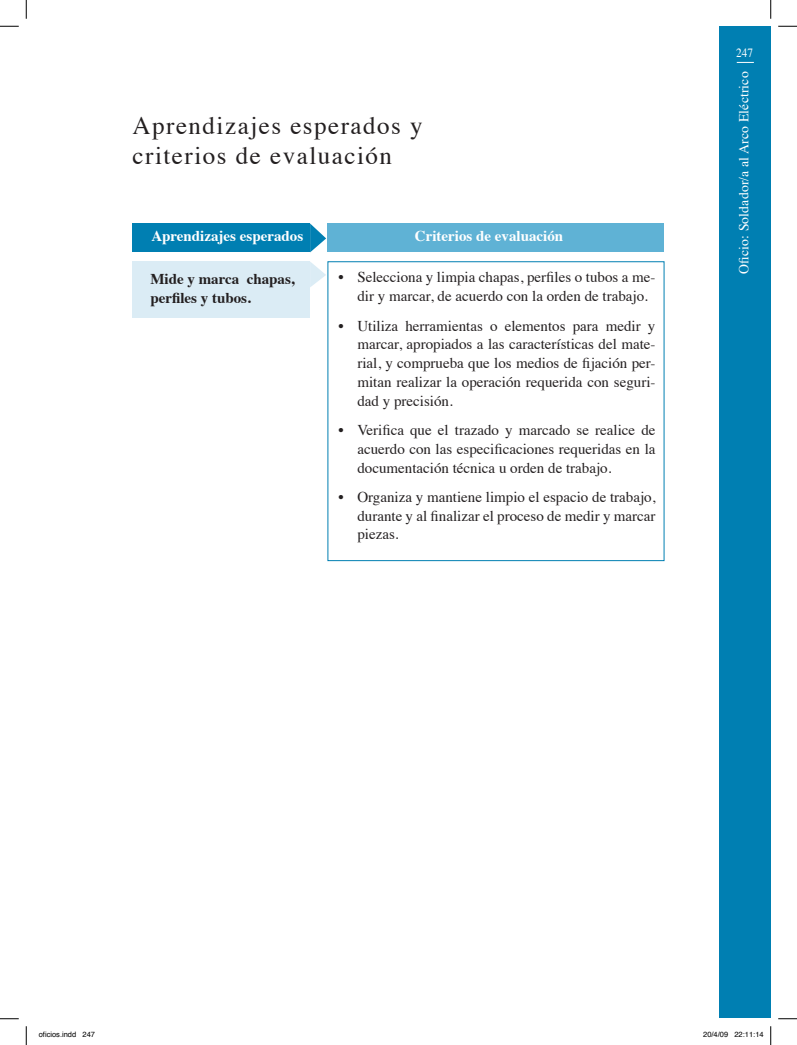
<style>
.page{position:relative;width:797px;height:1045px;background:#fff}
.page>*{position:absolute;margin:0;border:0;box-sizing:border-box;transform-origin:0 0}
.titulo{font:25px "Times";letter-spacing:.06em;color:#231f20}
.body_cuadro{font:15px/18.8px "Times";color:#231f20;text-align:justify}
.body_cuadro-2{font:700 15px "Times";color:#fff}
.texto_bold_cuadro{font:700 15px/18.8px "Times";color:#231f20}
.t1{font:13.75px "Times";letter-spacing:.01em;color:#fff}
.t2{font:12.5px "Times";color:#fff;scale:.9 1}
.t3{font:7.5px "Helvetica";color:#000}
</style>
<div class="page">
<div style="left:718px;top:26px;width:52px;height:991px;background:#007fb2"></div>
<svg style="left:736px;top:62px;width:18px;height:1px"></svg>
<div style="left:328px;top:224px;width:336px;height:28px;background:#5fb2d5"></div>
<div style="left:133px;top:223px;width:177px;height:29px;background:#007fb2"></div>
<svg style="left:310px;top:223px;width:16px;height:29px"></svg>
<div style="left:133px;top:261px;width:177px;height:56px;background:#dbecf5"></div>
<svg style="left:310px;top:262px;width:16px;height:25px"></svg>
<svg style="left:0;top:25px;width:19px;height:2px"></svg>
<svg style="left:778px;top:25px;width:19px;height:2px"></svg>
<svg style="left:0;top:1018px;width:19px;height:1px"></svg>
<svg style="left:778px;top:1018px;width:19px;height:1px"></svg>
<svg style="left:25px;top:0;width:2px;height:19px"></svg>
<svg style="left:25px;top:1026px;width:2px;height:19px"></svg>
<svg style="left:770px;top:0;width:1px;height:19px"></svg>
<svg style="left:770px;top:1026px;width:1px;height:19px"></svg>
<p class="titulo" style="left:133px;top:102px;width:291px">Aprendizajes esperados y</p>
<p class="titulo" style="left:133px;top:132px;width:261px">criterios de evaluación</p>
<p class="body_cuadro-2" style="left:151px;top:222px;width:153px">Aprendizajes esperados</p>
<p class="body_cuadro-2" style="left:415px;top:222px;width:150px">Criterios de evaluación</p>
<p class="texto_bold_cuadro" style="left:150px;top:268px;width:146px">Mide y marca chapas, perfiles y tubos.</p>
<p class="body_cuadro" style="left:357px;top:267px;width:300px;text-indent:-19px">• Selecciona y limpia chapas, perfiles o tubos a me&shy;dir y marcar, de acuerdo con la orden de trabajo.</p>
<p class="body_cuadro" style="left:357px;top:315px;width:300px;text-indent:-19px">• Utiliza herramientas o elementos para medir y marcar, apropiados a las características del mate&shy;rial, y comprueba que los medios de fijación per&shy;mitan realizar la operación requerida con seguri&shy;dad y precisión.</p>
<p class="body_cuadro" style="left:357px;top:419px;width:300px;text-indent:-19px">• Verifica que el trazado y marcado se realice de acuerdo con las especificaciones requeridas en la documentación técnica u orden de trabajo.</p>
<p class="body_cuadro" style="left:357px;top:486px;width:300px;text-indent:-19px">• Organiza y mantiene limpio el espacio de trabajo, durante y al finalizar el proceso de medir y marcar piezas.</p>
<p class="t2" style="left:736px;top:41px;width:20px">247</p>
<p class="t1" style="left:731px;top:274px;width:204px;rotate:-90deg">Oficio: Soldador/a al Arco Eléctrico</p>
<p class="t3" style="left:39px;top:1029px;width:58px">oficios.indd 247</p>
<p class="t3" style="left:703px;top:1029px;width:62px">20/4/09 22:11:14</p>
</div>
